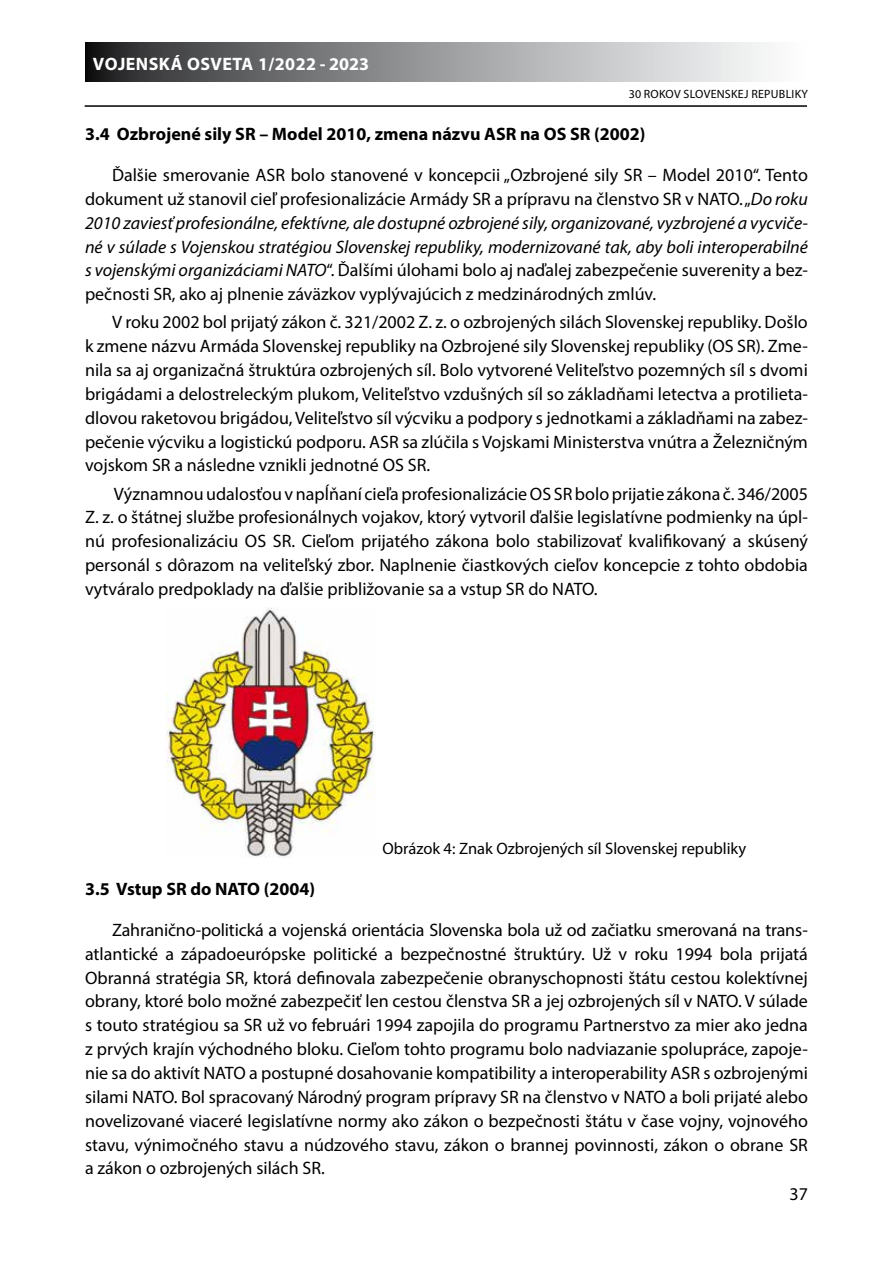
<style>
.page{position:relative;width:893px;height:1263px;background:#fff}
.page>*{position:absolute;margin:0;border:0;box-sizing:border-box;transform-origin:0 0}
.t1{font:18px/23.9px "Myriad Pro";color:#000;text-align:justify}
.t2{font:700 18px "Myriad Pro";color:#000}
.t3{font:700 18px "Myriad Pro";letter-spacing:.025em;color:#fff}
.t4{font:16.5px "Myriad Pro";color:#000}
.t5{font:12px "Myriad Pro";letter-spacing:.02em;color:#000}
.s1{font-style:italic}
</style>
<div class="page">
<hr style="left:85px;top:105px;width:722px;height:2px;background:#000">
<svg style="left:85px;top:43px;width:681px;height:38px;background:#919294"></svg>
<img style="left:166px;top:608px;width:209px;height:249px">
<p class="t3" style="left:93px;top:53px;width:278px">VOJENSKÁ OSVETA 1/2022 - 2023</p>
<p class="t5" style="left:629px;top:87px;width:24px">30 rokov</p>
<p class="t5" style="left:684px;top:87px;width:126px">SLOVENSKEJ REPUBLIKY</p>
<p class="t2" style="left:85px;top:122px;width:562px">3.4 Ozbrojené sily SR – Model 2010, zmena názvu ASR na OS SR (2002)</p>
<p class="t1" style="left:85px;top:163px;width:724px;text-indent:27px">Ďalšie smerovanie ASR bolo stanovené v koncepcii „Ozbrojené sily SR – Model 2010“. Tento dokument už stanovil cieľ profesionalizácie Armády SR a prípravu na členstvo SR v NATO. „<span class="s1">Do roku 2010 zaviesť profesionálne, efektívne, ale dostupné ozbrojené sily, organizované, vyzbrojené a vycviče&shy;né v súlade s Vojenskou stratégiou Slovenskej republiky, modernizované tak, aby boli interoperabilné s vojenskými organizáciami NATO</span>“. Ďalšími úlohami bolo aj naďalej zabezpečenie suverenity a bez&shy;pečnosti SR, ako aj plnenie záväzkov vyplývajúcich z medzinárodných zmlúv.</p>
<p class="t1" style="left:85px;top:310px;width:724px;text-indent:27px">V roku 2002 bol prijatý zákon č. 321/2002 Z. z. o ozbrojených silách Slovenskej republiky. Došlo k zmene názvu Armáda Slovenskej republiky na Ozbrojené sily Slovenskej republiky (OS SR). Zme&shy;nila sa aj organizačná štruktúra ozbrojených síl. Bolo vytvorené Veliteľstvo pozemných síl s dvomi brigádami a delostreleckým plukom, Veliteľstvo vzdušných síl so základňami letectva a protilieta&shy;dlovou raketovou brigádou, Veliteľstvo síl výcviku a podpory s jednotkami a základňami na zabez&shy;pečenie výcviku a logistickú podporu. ASR sa zlúčila s Vojskami Ministerstva vnútra a Železničným vojskom SR a následne vznikli jednotné OS SR.</p>
<p class="t1" style="left:85px;top:481px;width:724px;text-indent:29px">Významnou udalosťou v napĺňaní cieľa profesionalizácie OS SR bolo prijatie zákona č. 346/2005<br>Z. z. o štátnej službe profesionálnych vojakov, ktorý vytvoril ďalšie legislatívne podmienky na úpl&shy;nú profesionalizáciu OS SR. Cieľom prijatého zákona bolo stabilizovať kvalifikovaný a skúsený personál s dôrazom na veliteľský zbor. Naplnenie čiastkových cieľov koncepcie z tohto obdobia vytváralo predpoklady na ďalšie približovanie sa a vstup SR do NATO.</p>
<p class="t4" style="left:382px;top:838px;width:365px">Obrázok 4: Znak Ozbrojených síl Slovenskej republiky</p>
<p class="t2" style="left:85px;top:877px;width:231px">3.5 Vstup SR do NATO (2004)</p>
<p class="t1" style="left:85px;top:917px;width:724px;text-indent:27px">Zahranično-politická a vojenská orientácia Slovenska bola už od začiatku smerovaná na trans&shy;atlantické a západoeurópske politické a bezpečnostné štruktúry. Už v roku 1994 bola prijatá Obranná stratégia SR, ktorá definovala zabezpečenie obranyschopnosti štátu cestou kolektívnej obrany, ktoré bolo možné zabezpečiť len cestou členstva SR a jej ozbrojených síl v NATO. V súlade s touto stratégiou sa SR už vo februári 1994 zapojila do programu Partnerstvo za mier ako jedna z prvých krajín východného bloku. Cieľom tohto programu bolo nadviazanie spolupráce, zapoje&shy;nie sa do aktivít NATO a postupné dosahovanie kompatibility a interoperability ASR s ozbrojenými silami NATO. Bol spracovaný Národný program prípravy SR na členstvo v NATO a boli prijaté alebo novelizované viaceré legislatívne normy ako zákon o bezpečnosti štátu v čase vojny, vojnového stavu, výnimočného stavu a núdzového stavu, zákon o brannej povinnosti, zákon o obrane SR a zákon o ozbrojených silách SR.</p>
<p class="t1" style="left:789px;top:1182px;width:20px">37</p>
</div>
